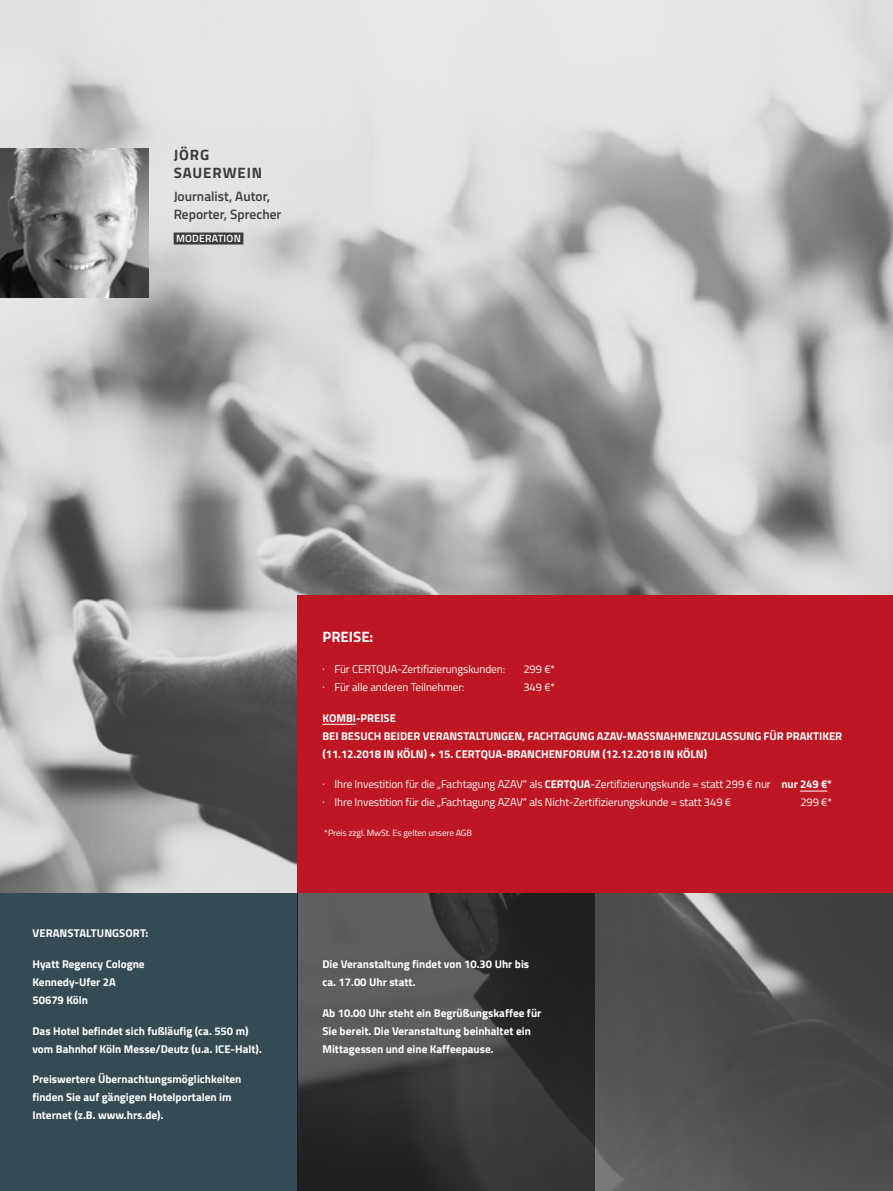
<style>
.page{position:relative;width:893px;height:1191px;background:#fff}
.page>*{position:absolute;margin:0;border:0;box-sizing:border-box;transform-origin:0 0}
.t1{font:700 15px/18px "Titillium";letter-spacing:.06em;color:#3c3c3b}
.t2{font:700 15px "Titillium";color:#fff}
.t3{font:600 13.5px/18.8px "Titillium";color:#3c3c3b}
.t4{font:700 11.25px/18px "Titillium";color:#fff}
.t5{font:11.25px/18px "Titillium";letter-spacing:-.01em;color:#fff}
.t6{font:600 10.5px "Titillium";letter-spacing:.02em;color:#fff}
.t7{font:9px "Titillium";letter-spacing:-.01em;color:#fff}
.s1{font-weight:700}
</style>
<div class="page">
<img style="left:0;top:0;width:893px;height:1191px">
<div style="left:0;top:893px;width:298px;height:298px;background:#354b54"></div>
<div style="left:298px;top:595px;width:595px;height:298px;background:#be1622"></div>
<svg style="left:298px;top:893px;width:297px;height:298px;background:#3d3d3c"></svg>
<hr style="left:322px;top:724px;width:34px;height:1px;background:#fff">
<svg style="left:800px;top:790px;width:27px;height:1px"></svg>
<img style="left:0;top:149px;width:149px;height:149px">
<div style="left:174px;top:232px;width:69px;height:12px;background:#3c3c3b"></div>
<h1 class="t1" style="left:174px;top:145px;width:90px">JÖRG<br>SAUERWEIN</h1>
<p class="t3" style="left:174px;top:186px;width:109px">Journalist, Autor,<br>Reporter, Sprecher</p>
<p class="t6" style="left:176px;top:231px;width:66px">MODERATION</p>
<p class="t4" style="left:33px;top:923px;width:117px">VERANSTALTUNGSORT:</p>
<p class="t4" style="left:32px;top:954px;width:114px">Hyatt Regency Cologne<br>Kennedy-Ufer 2A<br>50679 Köln</p>
<p class="t4" style="left:32px;top:1021px;width:231px">Das Hotel befindet sich fußläufig (ca. 550 m) vom Bahnhof Köln Messe/Deutz (u.a. ICE-Halt).</p>
<p class="t4" style="left:32px;top:1069px;width:211px">Preiswertere Übernachtungsmöglichkeiten finden Sie auf gängigen Hotelportalen im<br>Internet (z.B. www.hrs.de).</p>
<h1 class="t2" style="left:322px;top:625px;width:52px">PREISE:</h1>
<p class="t5" style="left:322px;top:659px;width:184px">· Für CERTQUA-Zertifizierungskunden:</p>
<p class="t5" style="left:523px;top:659px;width:33px">299 €*</p>
<p class="t5" style="left:322px;top:677px;width:144px">· Für alle anderen Teilnehmer:</p>
<p class="t5" style="left:523px;top:677px;width:33px">349 €*</p>
<p class="t4" style="left:322px;top:708px;width:521px">KOMBI-PREISE<br>BEI BESUCH BEIDER VERANSTALTUNGEN, FACHTAGUNG AZAV-MASSNAHMENZULASSUNG FÜR PRAKTIKER (11.12.2018 IN KÖLN) + 15. CERTQUA-BRANCHENFORUM (12.12.2018 IN KÖLN)</p>
<p class="t5" style="left:322px;top:775px;width:511px">· Ihre Investition für die „Fachtagung AZAV“ als <span class="s1">CERTQUA</span>-Zertifizierungskunde = statt 299 € nur <span class="s1">nur 249 €* </span>· Ihre Investition für die „Fachtagung AZAV“ als Nicht-Zertifizierungskunde = statt 349 €</p>
<p class="t5" style="left:800px;top:793px;width:33px">299 €*</p>
<p class="t7" style="left:324px;top:826px;width:149px">*Preis zzgl. MwSt. Es gelten unsere AGB</p>
<p class="t4" style="left:322px;top:954px;width:208px">Die Veranstaltung findet von 10.30 Uhr bis ca. 17.00 Uhr statt.</p>
<p class="t4" style="left:322px;top:1003px;width:220px">Ab 10.00 Uhr steht ein Begrüßungskaffee für<br>Sie bereit. Die Veranstaltung beinhaltet ein<br>Mittagessen und eine Kaffeepause.</p>
</div>
